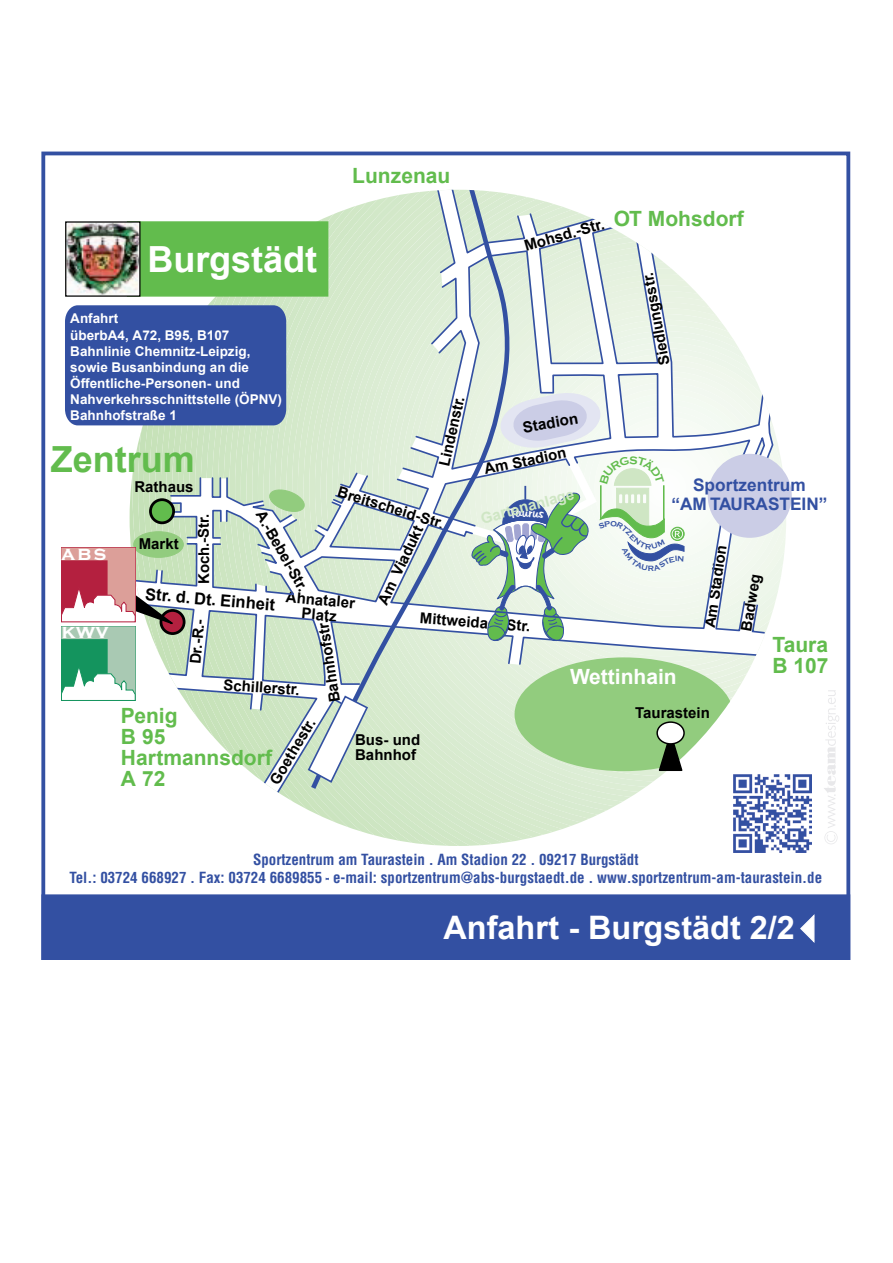
<style>
.page{position:relative;width:893px;height:1263px;background:#fff}
.page>*{position:absolute;margin:0;border:0;box-sizing:border-box;transform-origin:0 0}
.t1{font:700 36px "Arial";color:#fff}
.t2{font:700 36px "Arial";color:#62bc4d}
.t3{font:700 32.4px "Arial";color:#fff}
.t4{font:700 21px/21px "Arial";color:#62bc4d}
.t5{font:700 21px "Arial";color:#fff}
.t6{font:700 20.4px "Copperplate T";letter-spacing:.06em;color:#fff}
.t7{font:700 17.25px/18.8px "Arial";color:#3350a2;text-align:center}
.t8{font:700 16.5px "Arial";color:#000}
.t9{font:700 15.15px "Arial";color:#000}
.t10{font:700 15px/15px "Arial";color:#000;text-align:center}
.t11{font:700 condensed 15px/18px "Helvetica";color:#3350a2;text-align:center}
.t12{font:700 15px "Arial";color:#cfe6c4}
.t13{font:700 13.5px/16.2px "Arial";color:#fff}
.s1{font-family:"Copperplate T";font-stretch:normal}
</style>
<div class="page">
<div style="left:41px;top:152px;width:809px;height:808px;background:#fff;border:4px solid #3350a2"></div>
<div style="left:41px;top:894px;width:809px;height:66px;background:#3350a2;border:4px solid #3350a2"></div>
<svg style="left:800px;top:914px;width:15px;height:29px"></svg>
<svg style="left:208px;top:194px;width:578px;height:610px"></svg>
<svg style="left:130px;top:372px;width:529px;height:309px;background:#cbe3c4"></svg>
<svg style="left:307px;top:190px;width:207px;height:604px;background:#d8e8d5"></svg>
<div style="left:127px;top:221px;width:201px;height:76px;background:#62bc4d;border:2px solid #62bc4d"></div>
<img style="left:67px;top:223px;width:71px;height:72px">
<div style="left:65px;top:221px;width:75px;height:76px;border:1px solid #000"></div>
<svg style="left:61px;top:471px;width:308px;height:313px"></svg>
<svg style="left:657px;top:738px;width:26px;height:34px"></svg>
<div style="left:657px;top:722px;width:27px;height:22px;background:#fff;border-radius:50%"></div>
<div style="left:656px;top:721px;width:28px;height:24px;border:1px solid #000;border-radius:50%"></div>
<svg style="left:388px;top:438px;width:83px;height:192px"></svg>
<div style="left:709px;top:455px;width:81px;height:82px;background:#cbcde6;border-radius:50%"></div>
<div style="left:65px;top:305px;width:221px;height:120px;background:#3350a2"></div>
<svg style="left:824px;top:690px;width:15px;height:154px"></svg>
<img style="left:733px;top:775px;width:78px;height:78px">
<svg style="left:471px;top:383px;width:300px;height:260px"></svg>
<h1 class="t1" style="left:148px;top:235px;width:171px">Burgstädt</h1>
<p class="t13" style="left:70px;top:311px;width:213px">Anfahrt<br>überbA4, A72, B95, B107<br>Bahnlinie Chemnitz-Leipzig, sowie Busanbindung an die<br>Öffentliche-Personen- und<br>Nahverkehrsschnittstelle (ÖPNV)<br>Bahnhofstraße 1</p>
<h1 class="t2" style="left:51px;top:435px;width:145px">Zentrum</h1>
<h3 class="t4" style="left:352px;top:166px;width:100px">Lunzenau</h3>
<p class="t10" style="left:437px;top:465px;width:73px;rotate:-77deg">Lindenstr.</p>
<p class="t9" style="left:522px;top:236px;width:84px;rotate:-16deg">Mohsd.-Str.</p>
<h3 class="t4" style="left:613px;top:209px;width:131px">OT Mohsdorf</h3>
<p class="t10" style="left:658px;top:366px;width:95px;rotate:-101deg">Siedlungsstr.</p>
<p class="t9" style="left:521px;top:417px;width:57px;rotate:-10deg">Stadion</p>
<p class="t10" style="left:483px;top:463px;width:85px;rotate:-12deg">Am Stadion</p>
<h3 class="t6" style="left:61px;top:541px;width:47px">abs</h3>
<h3 class="t6" style="left:62px;top:620px;width:48px">kwv</h3>
<p class="t7" style="left:671px;top:477px;width:157px">Sportzentrum<br>“AM TAURASTEIN”</p>
<p class="t10" style="left:134px;top:480px;width:61px">Rathaus</p>
<p class="t10" style="left:340px;top:485px;width:112px;rotate:17deg">Breitscheid-Str.</p>
<p class="t12" style="left:478px;top:509px;width:98px;rotate:-15deg">Gartenanlage</p>
<p class="t10" style="left:266px;top:508px;width:92px;rotate:61deg">A.-Bebel-Str.</p>
<p class="t10" style="left:197px;top:584px;width:72px;rotate:-90deg">K o hc S- . .rt</p>
<p class="t10" style="left:376px;top:601px;width:87px;rotate:-65deg">Am Viadukt</p>
<p class="t10" style="left:139px;top:536px;width:42px">Markt</p>
<p class="t10" style="left:703px;top:627px;width:85px;rotate:-82deg">Am Stadion</p>
<p class="t10" style="left:738px;top:629px;width:59px;rotate:-80deg">Badweg</p>
<p class="t8" style="left:146px;top:583px;width:132px;rotate:5deg">Str. d. Dt. Einheit</p>
<p class="t10" style="left:286px;top:590px;width:71px;rotate:5deg">Ahnataler<br>Platz</p>
<p class="t10" style="left:420px;top:611px;width:112px;rotate:4deg">Mittweidaer Str.</p>
<p class="t10" style="left:188px;top:663px;width:46px;rotate:-85deg">Dr.-R.-</p>
<p class="t10" style="left:328px;top:703px;width:85px;rotate:-99deg">Bahnhofstr.</p>
<h3 class="t4" style="left:772px;top:635px;width:58px">Taura<br>B 107</h3>
<h3 class="t5" style="left:570px;top:663px;width:108px">Wettinhain</h3>
<p class="t10" style="left:224px;top:678px;width:78px;rotate:4deg">Schillerstr.</p>
<h3 class="t4" style="left:121px;top:706px;width:152px">Penig<br>B 95<br>Hartmannsdorf<br>A 72</h3>
<p class="t10" style="left:268px;top:779px;width:75px;rotate:-59deg">Goethestr.</p>
<p class="t10" style="left:355px;top:733px;width:66px;text-align:left">Bus- und<br>Bahnhof</p>
<p class="t10" style="left:635px;top:706px;width:76px">Taurastein</p>
<p class="t11" style="left:69px;top:850px;width:754px">Sportzentrum am Taurastein . Am Stadion 22 . 09217 Burgstädt<br>Tel.: 03724 668927 . Fax: 03724 6689855 <span class="s1">-</span> e-mail: sportzentrum@abs-burgstaedt.de . www.sportzentrum-am-taurastein.de</p>
<h2 class="t3" style="left:443px;top:906px;width:353px">Anfahrt - Burgstädt 2/2</h2>
</div>
